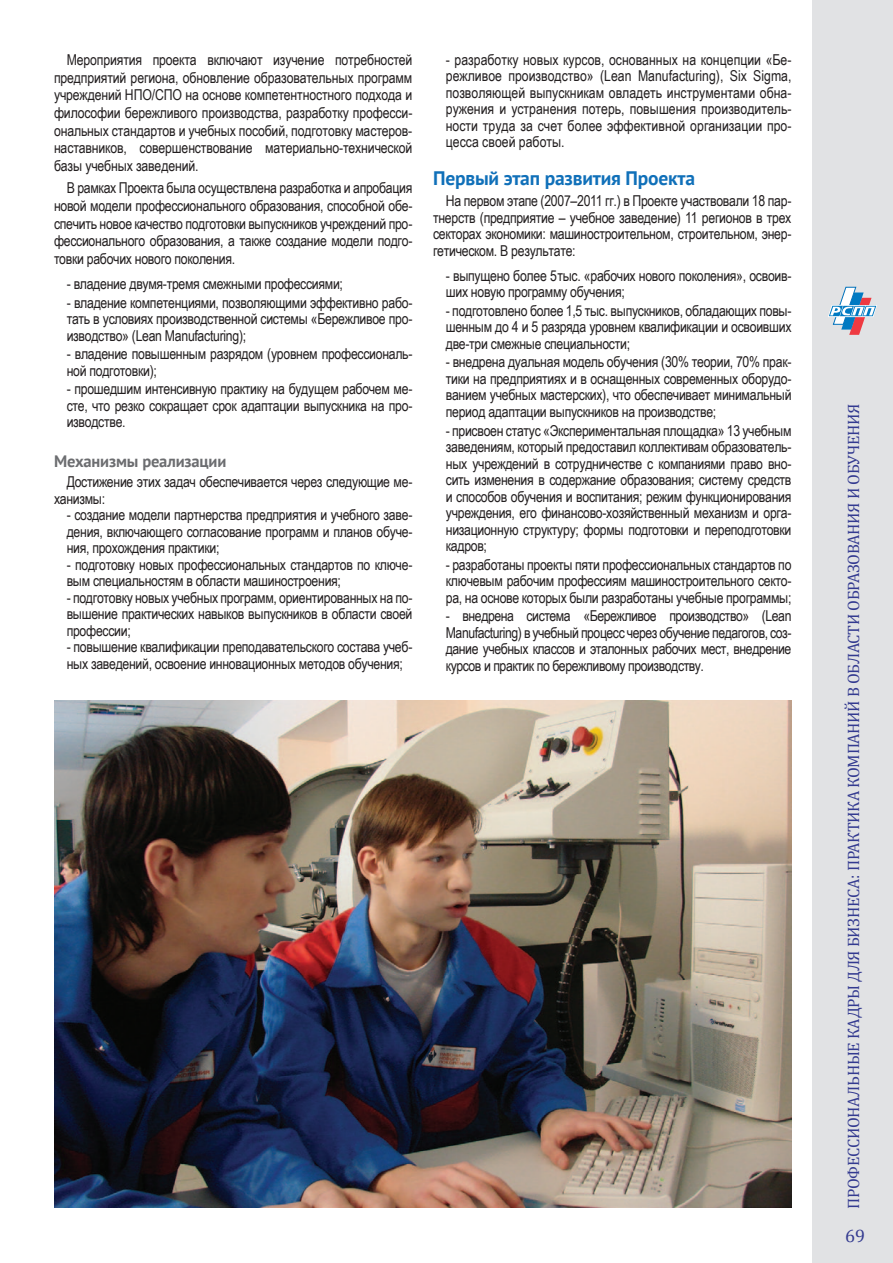
<style>
.page{position:relative;width:893px;height:1263px;background:#fff}
.page>*{position:absolute;margin:0;border:0;box-sizing:border-box;transform-origin:0 0}
.Синий_основной{font:700 19.5px "PT Sans";letter-spacing:-.01em;color:#1070b9}
.t1{font:18px "Cambria";color:#333a90}
.t2{font:16.5px "Cambria";letter-spacing:-.02em;color:#333a90}
.Серый_подзаголовок{font:700 16.5px "PT Sans";letter-spacing:-.01em;color:#6c6d70}
.текст_основной{font:15px/16.5px "Arial Narrow";letter-spacing:-.02em;color:#231f20;text-align:justify}
</style>
<div class="page">
<div style="left:812px;top:0;width:81px;height:1263px;background:#e1e2e4"></div>
<svg style="left:828px;top:287px;width:49px;height:48px"></svg>
<img style="left:54px;top:700px;width:738px;height:508px">
<p class="текст_основной" style="left:54px;top:50px;width:360px;line-height:17.7px;text-indent:13px">Мероприятия проекта включают изучение потребностей предприятий региона, обновление образовательных программ учреждений НПО/СПО на основе компетентностного подхода и философии бережливого производства, разработку професси&shy;ональных стандартов и учебных пособий, подготовку мастеров&shy;наставников, совершенствование материально-технической базы учебных заведений.</p>
<p class="текст_основной" style="left:54px;top:178px;width:360px;line-height:17.7px;text-indent:13px">В рамках Проекта была осуществлена разработка и апробация новой модели профессионального образования, способной обе&shy;спечить новое качество подготовки выпускников учреждений про&shy;фессионального образования, а также создание модели подго&shy;товки рабочих нового поколения.</p>
<p class="текст_основной" style="left:67px;top:275px;width:278px">- владение двумя-тремя смежными профессиями;</p>
<p class="текст_основной" style="left:67px;top:293px;width:347px">- владение компетенциями, позволяющими эффективно рабо&shy;тать в условиях производственной системы «Бережливое про&shy;изводство» (Lean Manufacturing);</p>
<p class="текст_основной" style="left:67px;top:345px;width:347px">- владение повышенным разрядом (уровнем профессиональ&shy;ной подготовки);</p>
<p class="текст_основной" style="left:67px;top:380px;width:347px">- прошедшим интенсивную практику на будущем рабочем ме&shy;сте, что резко сокращает срок адаптации выпускника на про&shy;изводстве.</p>
<p class="Серый_подзаголовок" style="left:54px;top:450px;width:174px">Механизмы реализации</p>
<p class="текст_основной" style="left:54px;top:473px;width:360px;text-indent:13px">Достижение этих задач обеспечивается через следующие ме&shy;ханизмы:</p>
<p class="текст_основной" style="left:67px;top:506px;width:347px">- создание модели партнерства предприятия и учебного заве&shy;дения, включающего согласование программ и планов обуче&shy;ния, прохождения практики;</p>
<p class="текст_основной" style="left:67px;top:556px;width:347px">- подготовку новых профессиональных стандартов по ключе&shy;вым специальностям в области машиностроения;</p>
<p class="текст_основной" style="left:67px;top:589px;width:347px">- подготовку новых учебных программ, ориентированных на по&shy;вышение практических навыков выпускников в области своей профессии;</p>
<p class="текст_основной" style="left:67px;top:638px;width:347px">- повышение квалификации преподавательского состава учеб&shy;ных заведений, освоение инновационных методов обучения;</p>
<p class="текст_основной" style="left:446px;top:51px;width:347px">- разработку новых курсов, основанных на концепции «Бе&shy;режливое производство» (Lean Manufacturing), Six Sigma, позволяющей выпускникам овладеть инструментами обна&shy;ружения и устранения потерь, повышения производитель&shy;ности труда за счет более эффективной организации про&shy;цесса своей работы.</p>
<p class="Синий_основной" style="left:433px;top:166px;width:264px">Первый этап развития Проекта</p>
<p class="текст_основной" style="left:433px;top:192px;width:360px;text-indent:13px">На первом этапе (2007–2011 гг.) в Проекте участвовали 18 пар&shy;тнерств (предприятие – учебное заведение) 11 регионов в трех секторах экономики: машиностроительном, строительном, энер&shy;гетическом. В результате:</p>
<p class="текст_основной" style="left:446px;top:267px;width:347px">- выпущено более 5 тыс. «рабочих нового поколения», освоив&shy;ших новую программу обучения;</p>
<p class="текст_основной" style="left:446px;top:302px;width:347px">- подготовлено более 1,5 тыс. выпускников, обладающих повы&shy;шенным до 4 и 5 разряда уровнем квалификации и освоивших две-три смежные специальности;</p>
<p class="текст_основной" style="left:446px;top:353px;width:347px">- внедрена дуальная модель обучения (30% теории, 70% прак&shy;тики на предприятиях и в оснащенных современных оборудо&shy;ванием учебных мастерских), что обеспечивает минимальный период адаптации выпускников на производстве;</p>
<p class="текст_основной" style="left:446px;top:421px;width:347px">- присвоен статус «Экспериментальная площадка» 13 учебным заведениям, который предоставил коллективам образователь&shy;ных учреждений в сотрудничестве с компаниями право вно&shy;сить изменения в содержание образования; систему средств и способов обучения и воспитания; режим функционирования учреждения, его финансово-хозяйственный механизм и орга&shy;низационную структуру; формы подготовки и переподготовки кадров;</p>
<p class="текст_основной" style="left:446px;top:556px;width:347px">- разработаны проекты пяти профессиональных стандартов по ключевым рабочим профессиям машиностроительного секто&shy;ра, на основе которых были разработаны учебные программы;</p>
<p class="текст_основной" style="left:446px;top:607px;width:347px">- внедрена система «Бережливое производство» (Lean Manufacturing) в учебный процесс через обучение педагогов, соз&shy;дание учебных классов и эталонных рабочих мест, внедрение курсов и практик по бережливому производству.</p>
<p class="t2" style="left:844px;top:1209px;width:807px;rotate:-90deg">ПРОФЕССИОНАЛЬНЫЕ КАДРЫ ДЛЯ БИЗНЕСА: ПРАКТИКА КОМПАНИЙ В ОБЛАСТИ ОБРАЗОВАНИЯ И ОБУЧЕНИЯ</p>
<p class="t1" style="left:845px;top:1225px;width:22px">69</p>
</div>
